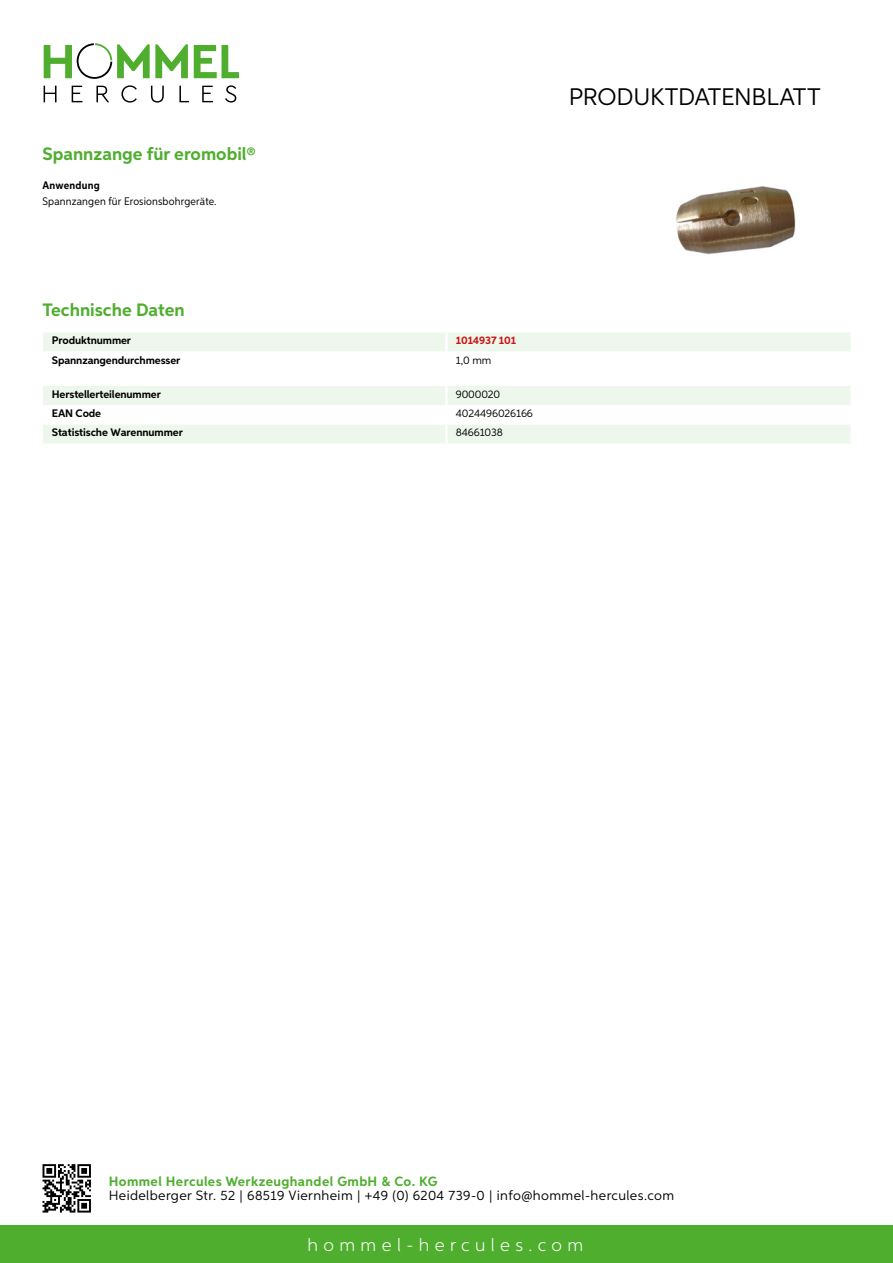
<style>
.page{position:relative;width:893px;height:1263px;background:#fff}
.page>*{position:absolute;margin:0;border:0;box-sizing:border-box;transform-origin:0 0}
.t1{font:24px "Aspira";letter-spacing:-.01em;color:#000}
.t2{font:700 18px "Aspira";color:#50ae2f}
.t3{font:300 18px "Aspira";letter-spacing:.3em;color:#fff}
.t4{font:13.5px "Aspira";letter-spacing:.03em;color:#000}
.t5{font:700 13.5px "Aspira";letter-spacing:.03em;color:#50ae2f}
.t6{font:700 10.95px "Aspira";letter-spacing:-.01em;color:#000}
.t7{font:10.95px "Aspira";letter-spacing:-.01em;color:#000}
.t8{font:10.95px "Aspira Nar";letter-spacing:.015em;color:#000}
.t9{font:700 10.95px "Aspira";letter-spacing:-.01em;color:#cd1013}
.t10{font:700 10.95px "Aspira Nar";letter-spacing:.02em;color:#000}
</style>
<div class="page">
<div style="left:0;top:1226px;width:893px;height:37px;background:#50ae2f"></div>
<svg style="left:43px;top:1164px;width:48px;height:48px"></svg>
<svg style="left:194px;top:45px;width:45px;height:33px"></svg>
<svg style="left:44px;top:43px;width:144px;height:36px"></svg>
<svg style="left:44px;top:86px;width:13px;height:16px"></svg>
<svg style="left:72px;top:86px;width:10px;height:16px"></svg>
<svg style="left:96px;top:86px;width:13px;height:16px"></svg>
<svg style="left:121px;top:85px;width:16px;height:18px"></svg>
<svg style="left:151px;top:86px;width:13px;height:17px"></svg>
<svg style="left:179px;top:86px;width:10px;height:16px"></svg>
<svg style="left:202px;top:86px;width:11px;height:16px"></svg>
<svg style="left:225px;top:85px;width:11px;height:18px"></svg>
<div style="left:43px;top:332px;width:807px;height:19px;background:#eef7eb"></div>
<svg style="left:43px;top:386px;width:807px;height:57px"></svg>
<hr style="left:445px;top:424px;width:3px;height:19px;background:#fff">
<img style="left:676px;top:186px;width:120px;height:69px">
<h2 class="t2" style="left:43px;top:142px;width:215px">Spannzange für eromobil®</h2>
<p class="t10" style="left:43px;top:179px;width:59px">Anwendung</p>
<p class="t8" style="left:43px;top:194px;width:176px">Spannzangen für Erosionsbohrgeräte.</p>
<h2 class="t2" style="left:43px;top:298px;width:144px">Technische Daten</h2>
<p class="t6" style="left:52px;top:334px;width:81px">Produktnummer</p>
<p class="t9" style="left:456px;top:334px;width:62px">1014937 101</p>
<p class="t6" style="left:52px;top:353px;width:130px">Spannzangendurchmesser</p>
<p class="t7" style="left:456px;top:353px;width:37px">1,0 mm</p>
<p class="t6" style="left:52px;top:387px;width:111px">Herstellerteilenummer</p>
<p class="t7" style="left:456px;top:388px;width:46px">9000020</p>
<p class="t6" style="left:52px;top:407px;width:51px">EAN Code</p>
<p class="t7" style="left:456px;top:407px;width:79px">4024496026166</p>
<p class="t6" style="left:52px;top:426px;width:132px">Statistische Warennummer</p>
<p class="t7" style="left:456px;top:426px;width:49px">84661038</p>
<h1 class="t1" style="left:569px;top:82px;width:253px">Produktdatenblatt</h1>
<p class="t5" style="left:109px;top:1172px;width:330px">Hommel Hercules Werkzeughandel GmbH &amp; Co. KG</p>
<p class="t4" style="left:109px;top:1187px;width:567px">Heidelberger Str. 52 | 68519 Viernheim | +49 (0) 6204 739-0 | info@hommel-hercules.com</p>
<h2 class="t3" style="left:307px;top:1234px;width:277px">hommel-hercules.com</h2>
</div>
